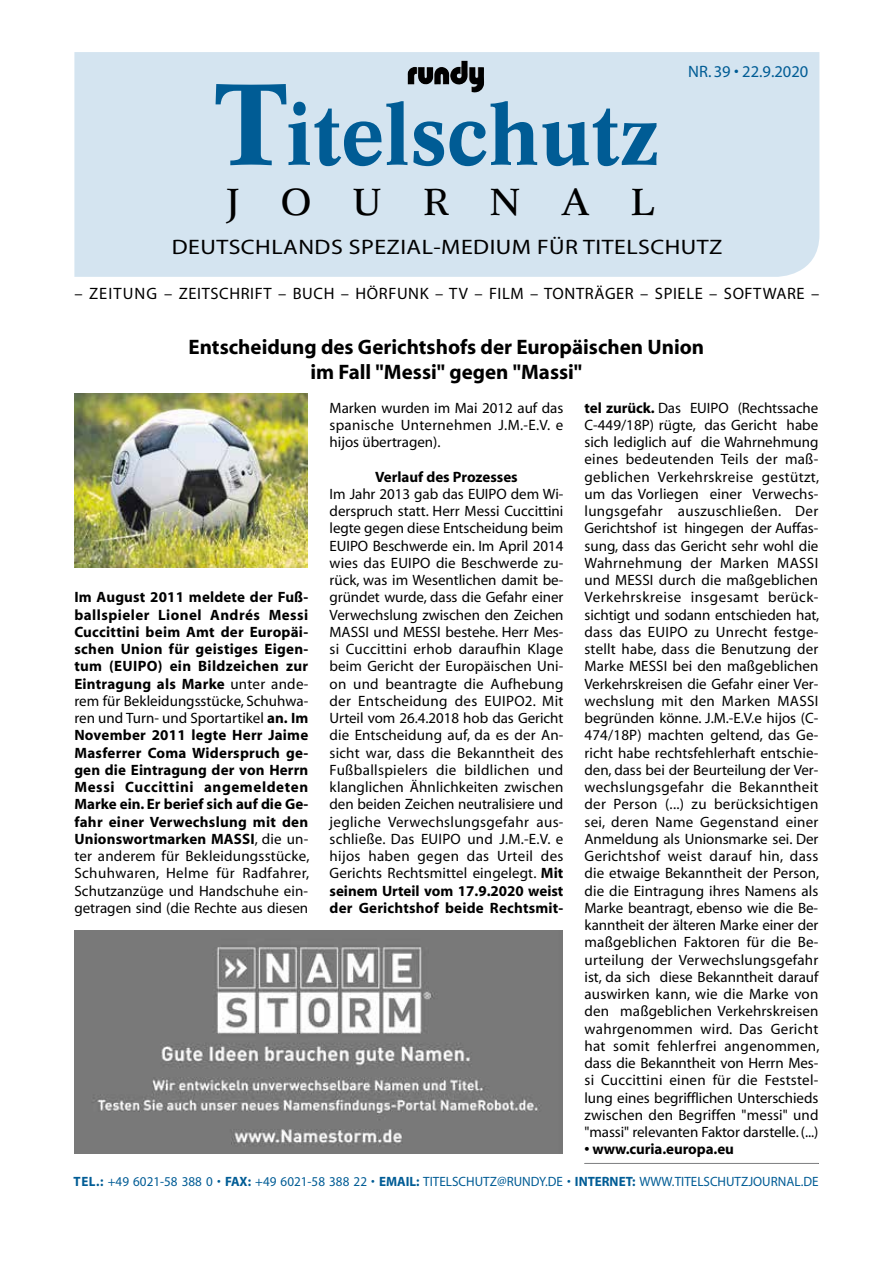
<style>
.page{position:relative;width:893px;height:1263px;background:#fff}
.page>*{position:absolute;margin:0;border:0;box-sizing:border-box;transform-origin:0 0}
.t1{font:700 82.5px "Concorde";color:#005c95}
.t2{font:36.75px "Concorde";letter-spacing:1.11em;color:#000}
.t3{font:700 21px/25.2px "Myriad";color:#000;text-align:center}
.t4{font:21px "Myriad";letter-spacing:.02em;color:#000;scale:1.14 1}
.t5{font:16.5px "Myriad";letter-spacing:.035em;color:#000}
.t6{font:16.5px "Myriad";color:#005c95}
.t7{font:15px/17.2px "Myriad";letter-spacing:.01em;color:#000;text-align:justify}
.t8{font:700 15px/17.2px "Myriad";letter-spacing:.01em;color:#000;text-align:justify}
.t9{font:13.5px "Myriad";color:#005c95}
.s1{font-size:112.5px}
.s2{font-weight:400}
.s3{font-weight:700}
</style>
<div class="page">
<img style="left:75px;top:930px;width:487px;height:223px">
<div style="left:74px;top:52px;width:745px;height:225px;background:#d4e4f0"></div>
<hr style="left:585px;top:1163px;width:234px;height:1px;background:#87888a">
<img style="left:407px;top:61px;width:61px;height:27px">
<img style="left:75px;top:394px;width:233px;height:174px">
<h1 class="t1" style="left:216px;top:85px;width:445px"><span class="s1">T</span>itelschutz</h1>
<h2 class="t2" style="left:227px;top:179px;width:430px">JOURNAL</h2>
<p class="t6" style="left:688px;top:63px;width:122px">NR. 39 • 22.9.2020</p>
<h3 class="t4" style="left:172px;top:237px;width:485px">DEUTSCHLANDS SPEZIAL-MEDIUM FÜR TITELSCHUTZ</h3>
<p class="t5" style="left:74px;top:285px;width:746px">– ZEITUNG – ZEITSCHRIFT – BUCH – HÖRFUNK – TV – FILM – TONTRÄGER – SPIELE – SOFTWARE –</p>
<h3 class="t3" style="left:189px;top:335px;width:517px">Entscheidung des Gerichtshofs der Europäischen Union im Fall "Messi" gegen "Massi"</h3>
<p class="t8" style="left:74px;top:589px;width:237px">Im August 2011 meldete der Fuß&shy;ballspieler Lionel Andrés Messi Cuccittini beim Amt der Europäi&shy;schen Union für geistiges Eigen&shy;tum (EUIPO) ein Bildzeichen zur Eintragung als Marke <span class="s2">unter ande&shy;rem für Bekleidungsstücke, Schuhwa&shy;ren und Turn- und Sportartikel</span> an. Im November 2011 legte Herr Jaime Masferrer Coma Widerspruch ge&shy;gen die Eintragung der von Herrn Messi Cuccittini angemeldeten Marke ein. Er berief sich auf die Ge&shy;fahr einer Verwechslung mit den Unionswortmarken MASSI<span class="s2">, die un&shy;ter anderem für Bekleidungsstücke, Schuhwaren, Helme für Radfahrer, Schutzanzüge und Handschuhe ein&shy;getragen sind (die Rechte aus diesen</span></p>
<p class="t7" style="left:330px;top:400px;width:235px">Marken wurden im Mai 2012 auf das spanische Unternehmen J.M.-E.V. e hijos übertragen).</p>
<p class="t8" style="left:375px;top:468px;width:144px">Verlauf des Prozesses</p>
<p class="t7" style="left:330px;top:486px;width:235px">Im Jahr 2013 gab das EUIPO dem Wi&shy;derspruch statt. Herr Messi Cuccittini legte gegen diese Entscheidung beim EUIPO Beschwerde ein. Im April 2014 wies das EUIPO die Beschwerde zu&shy;rück, was im Wesentlichen damit be&shy;gründet wurde, dass die Gefahr einer Verwechslung zwischen den Zeichen MASSI und MESSI bestehe. Herr Mes&shy;si Cuccittini erhob daraufhin Klage beim Gericht der Europäischen Uni&shy;on und beantragte die Aufhebung der Entscheidung des EUIPO2. Mit Urteil vom 26.4.2018 hob das Gericht die Entscheidung auf, da es der An&shy;sicht war, dass die Bekanntheit des Fußballspielers die bildlichen und klanglichen Ähnlichkeiten zwischen den beiden Zeichen neutralisiere und jegliche Verwechslungsgefahr aus&shy;schließe. Das EUIPO und J.M.-E.V. e hijos haben gegen das Urteil des Gerichts Rechtsmittel eingelegt. <span class="s3">Mit seinem Urteil vom 17.9.2020 weist der Gerichtshof beide Rechtsmit-</span></p>
<p class="t7" style="left:584px;top:400px;width:237px"><span class="s3">tel zurück.</span> Das EUIPO (Rechtssache C-449/18P) rügte, das Gericht habe sich lediglich auf die Wahrnehmung eines bedeutenden Teils der maß&shy;geblichen Verkehrskreise gestützt, um das Vorliegen einer Verwechs&shy;lungsgefahr auszuschließen. Der Gerichtshof ist hingegen der Auffas&shy;sung, dass das Gericht sehr wohl die Wahrnehmung der Marken MASSI und MESSI durch die maßgeblichen Verkehrskreise insgesamt berück&shy;sichtigt und sodann entschieden hat, dass das EUIPO zu Unrecht festge&shy;stellt habe, dass die Benutzung der Marke MESSI bei den maßgeblichen Verkehrskreisen die Gefahr einer Ver&shy;wechslung mit den Marken MASSI begründen könne. J.M.-E.V.e hijos (C-474/18P) machten geltend, das Ge&shy;richt habe rechtsfehlerhaft entschie&shy;den, dass bei der Beurteilung der Ver&shy;wechslungsgefahr die Bekanntheit der Person (...) zu berücksichtigen sei, deren Name Gegenstand einer Anmeldung als Unionsmarke sei. Der Gerichtshof weist darauf hin, dass die etwaige Bekanntheit der Person, die die Eintragung ihres Namens als Marke beantragt, ebenso wie die Be&shy;kanntheit der älteren Marke einer der maßgeblichen Faktoren für die Be&shy;urteilung der Verwechslungsgefahr ist, da sich diese Bekanntheit darauf auswirken kann, wie die Marke von den maßgeblichen Verkehrskreisen wahrgenommen wird. Das Gericht hat somit fehlerfrei angenommen, dass die Bekanntheit von Herrn Mes&shy;si Cuccittini einen für die Feststel&shy;lung eines begrifflichen Unterschieds zwischen den Begriffen "messi" und "massi" relevanten Faktor darstelle. (...)</p>
<p class="t8" style="left:584px;top:1141px;width:151px">• www.curia.europa.eu</p>
<p class="t9" style="left:74px;top:1174px;width:746px"><span class="s3">TEL.:</span> +49 6021-58 388 0 • <span class="s3">FAX:</span> +49 6021-58 388 22 • <span class="s3">EMAIL:</span> TITELSCHUTZ@RUNDY.DE • <span class="s3">INTERNET:</span> WWW.TITELSCHUTZJOURNAL.DE</p>
</div>
